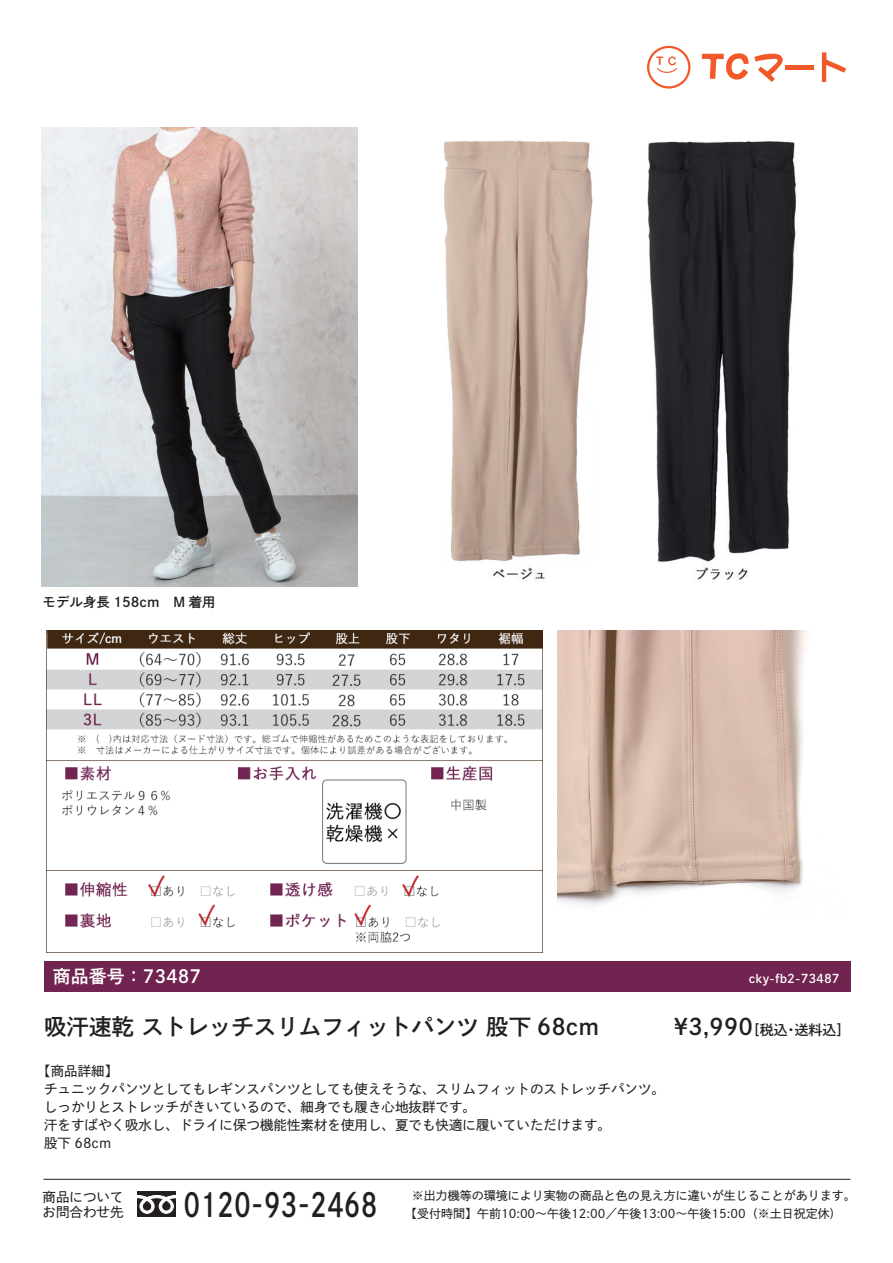
<style>
.page{position:relative;width:893px;height:1263px;background:#fff}
.page>*{position:absolute;margin:0;border:0;box-sizing:border-box;transform-origin:0 0}
.t1{font:32.55px "DNP Shuei Go Kin Std B";color:#231f20;scale:.8 1}
.t2{font:22.5px "DNP Shuei Go Kin Std B";color:#231f20}
.t3{font:18px "DNP Shuei Go Kin Std B";color:#fff}
.t4{font:13.95px "DNP Shuei Go Kin Std B";color:#231f20}
.t5{font:13.5px/18px "DNP Shuei Go Kin Std M";color:#231f20}
.t6{font:13.5px "DNP Shuei Go Kin Std B";color:#231f20}
.t7{font:12px "DNP Shuei Go Kin Std M";color:#231f20}
.t8{font:12px "DNP Shuei Go Kin Std B";color:#fff}
.s1{font-size:22.5px}
</style>
<div class="page">
<img style="left:444px;top:140px;width:352px;height:440px">
<img style="left:557px;top:630px;width:250px;height:276px">
<img style="left:46px;top:630px;width:496px;height:322px">
<img style="left:41px;top:128px;width:317px;height:458px">
<div style="left:44px;top:961px;width:806px;height:31px;background:#712450"></div>
<div style="left:137px;top:1191px;width:39px;height:26px;background:#231f20"></div>
<svg style="left:137px;top:1195px;width:39px;height:19px"></svg>
<hr style="left:43px;top:1179px;width:807px;height:1px;background:#231f20">
<svg style="left:822px;top:52px;width:24px;height:30px"></svg>
<svg style="left:702px;top:53px;width:81px;height:29px"></svg>
<div style="left:785px;top:65px;width:28px;height:5px;background:#f15929"></div>
<svg style="left:647px;top:46px;width:43px;height:43px"></svg>
<div style="left:649px;top:48px;width:39px;height:38px;background:#fff;border-radius:50%"></div>
<svg style="left:656px;top:56px;width:21px;height:17px"></svg>
<p class="t6" style="left:43px;top:592px;width:175px">モデル身長 158cm　M 着用</p>
<h3 class="t3" style="left:53px;top:964px;width:150px">商品番号：73487</h3>
<p class="t8" style="left:749px;top:970px;width:92px">cky-fb2-73487</p>
<h2 class="t2" style="left:44px;top:1011px;width:557px">吸汗速乾 ストレッチスリムフィットパンツ 股下 68cm</h2>
<p class="t4" style="left:674px;top:1020px;width:178px"><span class="s1">¥3,990</span>［税込・送料込］</p>
<p class="t5" style="left:44px;top:1062px;width:623px;text-indent:-7px">【商品詳細】<br>チュニックパンツとしてもレギンスパンツとしても使えそうな、スリムフィットのストレッチパンツ。しっかりとストレッチがきいているので、細身でも履き心地抜群です。<br>汗をすばやく吸水し、ドライに保つ機能性素材を使用し、夏でも快適に履いていただけます。<br>股下 68cm</p>
<p class="t5" style="left:43px;top:1189px;width:82px;line-height:15px">商品についてお問合わせ先</p>
<h1 class="t1" style="left:184px;top:1182px;width:244px">0120-93-2468</h1>
<p class="t7" style="left:412px;top:1188px;width:445px">※出力機等の環境により実物の商品と色の見え方に違いが生じることがあります。</p>
<p class="t7" style="left:411px;top:1205px;width:436px">【受付時間】午前10:00～午後12:00／午後13:00～午後15:00（※土日祝定休)　</p>
</div>
